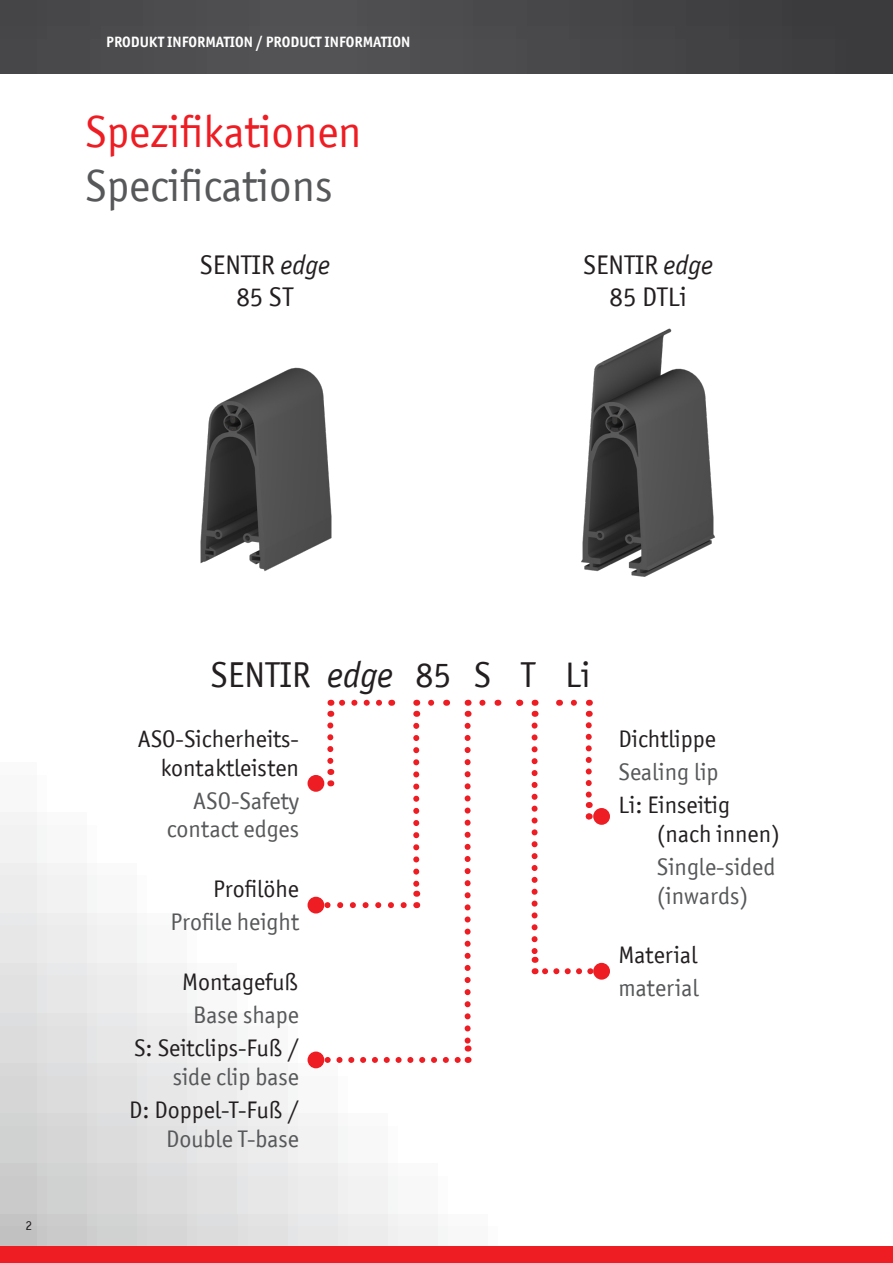
<style>
.page{position:relative;width:893px;height:1263px;background:#fff}
.page>*{position:absolute;margin:0;border:0;box-sizing:border-box;transform-origin:0 0}
.t1{font:45px "Officina San ITC";color:#ee1d23}
.t2{font:45px "Officina San ITC";color:#57585a}
.t3{font:36px "Officina San ITC";color:#231f20}
.t4{font:27px "Officina San ITC";color:#231f20}
.t5{font:24px/28.8px "Officina San ITC";color:#231f20;text-align:right}
.t6{font:24px "Officina San ITC";color:#57585a}
.t7{font:700 15px "Officina San ITC";color:#fff}
.t8{font:13.5px "Officina San ITC";color:#231f20}
.s1{font-style:italic}
.s2{color:#57585a}
</style>
<div class="page">
<div style="left:0;top:1213px;width:37px;height:50px;background:#c2c1c1"></div>
<div style="left:37px;top:1213px;width:51px;height:50px;background:#cacaca"></div>
<div style="left:88px;top:1213px;width:50px;height:50px;background:#d0d1d1"></div>
<div style="left:138px;top:1213px;width:50px;height:50px;background:#d6d6d7"></div>
<div style="left:188px;top:1213px;width:50px;height:50px;background:#dcdcdd"></div>
<div style="left:238px;top:1213px;width:50px;height:50px;background:#e1e1e2"></div>
<div style="left:288px;top:1213px;width:50px;height:50px;background:#e7e7e8"></div>
<div style="left:338px;top:1213px;width:50px;height:50px;background:#ececed"></div>
<div style="left:388px;top:1213px;width:50px;height:50px;background:#f2f2f3"></div>
<div style="left:438px;top:1213px;width:51px;height:50px;background:#f8f8f8"></div>
<div style="left:0;top:1163px;width:37px;height:50px;background:#cacaca"></div>
<div style="left:37px;top:1163px;width:51px;height:50px;background:#d0d1d1"></div>
<div style="left:88px;top:1163px;width:50px;height:50px;background:#d6d6d7"></div>
<div style="left:138px;top:1163px;width:50px;height:50px;background:#dcdcdd"></div>
<div style="left:188px;top:1163px;width:50px;height:50px;background:#e1e1e2"></div>
<div style="left:238px;top:1163px;width:50px;height:50px;background:#e7e7e8"></div>
<div style="left:288px;top:1163px;width:50px;height:50px;background:#ececed"></div>
<div style="left:338px;top:1163px;width:50px;height:50px;background:#f2f2f3"></div>
<div style="left:388px;top:1163px;width:50px;height:50px;background:#f8f8f8"></div>
<div style="left:0;top:1113px;width:37px;height:50px;background:#d0d1d1"></div>
<div style="left:37px;top:1113px;width:51px;height:50px;background:#d6d6d7"></div>
<div style="left:88px;top:1113px;width:50px;height:50px;background:#dcdcdd"></div>
<div style="left:138px;top:1113px;width:50px;height:50px;background:#e1e1e2"></div>
<div style="left:188px;top:1113px;width:50px;height:50px;background:#e7e7e8"></div>
<div style="left:238px;top:1113px;width:50px;height:50px;background:#ececed"></div>
<div style="left:288px;top:1113px;width:50px;height:50px;background:#f2f2f3"></div>
<div style="left:338px;top:1113px;width:50px;height:50px;background:#f8f8f8"></div>
<div style="left:0;top:1063px;width:37px;height:50px;background:#d6d6d7"></div>
<div style="left:37px;top:1063px;width:51px;height:50px;background:#dcdcdd"></div>
<div style="left:88px;top:1063px;width:50px;height:50px;background:#e1e1e2"></div>
<div style="left:138px;top:1063px;width:50px;height:50px;background:#e7e7e8"></div>
<div style="left:188px;top:1063px;width:50px;height:50px;background:#ececed"></div>
<div style="left:238px;top:1063px;width:50px;height:50px;background:#f2f2f3"></div>
<div style="left:288px;top:1063px;width:50px;height:50px;background:#f8f8f8"></div>
<div style="left:0;top:1012px;width:37px;height:51px;background:#dcdcdd"></div>
<div style="left:37px;top:1012px;width:51px;height:51px;background:#e1e1e2"></div>
<div style="left:88px;top:1012px;width:50px;height:51px;background:#e7e7e8"></div>
<div style="left:138px;top:1012px;width:50px;height:51px;background:#ececed"></div>
<div style="left:188px;top:1012px;width:50px;height:51px;background:#f2f2f3"></div>
<div style="left:238px;top:1012px;width:50px;height:51px;background:#f8f8f8"></div>
<div style="left:0;top:962px;width:37px;height:50px;background:#e1e1e2"></div>
<div style="left:37px;top:962px;width:51px;height:50px;background:#e7e7e8"></div>
<div style="left:88px;top:962px;width:50px;height:50px;background:#ececed"></div>
<div style="left:138px;top:962px;width:50px;height:50px;background:#f2f2f3"></div>
<div style="left:188px;top:962px;width:50px;height:50px;background:#f8f8f8"></div>
<div style="left:0;top:912px;width:37px;height:50px;background:#e7e7e8"></div>
<div style="left:37px;top:912px;width:51px;height:50px;background:#ececed"></div>
<div style="left:88px;top:912px;width:50px;height:50px;background:#f2f2f3"></div>
<div style="left:138px;top:912px;width:50px;height:50px;background:#f8f8f8"></div>
<div style="left:0;top:862px;width:37px;height:50px;background:#ececed"></div>
<div style="left:37px;top:862px;width:51px;height:50px;background:#f2f2f3"></div>
<div style="left:88px;top:862px;width:50px;height:50px;background:#f8f8f8"></div>
<div style="left:0;top:812px;width:37px;height:50px;background:#f2f2f3"></div>
<div style="left:37px;top:812px;width:51px;height:50px;background:#f8f8f8"></div>
<div style="left:0;top:762px;width:37px;height:50px;background:#f8f8f8"></div>
<div style="left:0;top:0;width:893px;height:74px;background:linear-gradient(to right,#515153,#403f41)"></div>
<div style="left:0;top:1246px;width:893px;height:17px;background:#ee1d23"></div>
<img style="left:581px;top:328px;width:134px;height:249px">
<img style="left:200px;top:367px;width:132px;height:205px">
<svg style="left:339px;top:700px;width:40px;height:6px"></svg>
<svg style="left:330px;top:700px;width:1px;height:17px"></svg>
<svg style="left:428px;top:700px;width:3px;height:6px"></svg>
<svg style="left:479px;top:700px;width:4px;height:6px"></svg>
<svg style="left:570px;top:700px;width:4px;height:6px"></svg>
<svg style="left:519px;top:700px;width:5px;height:6px"></svg>
<svg style="left:319px;top:725px;width:14px;height:61px"></svg>
<div style="left:308px;top:775px;width:16px;height:17px;background:#ee1d23;border-radius:50%"></div>
<svg style="left:324px;top:902px;width:80px;height:6px"></svg>
<div style="left:308px;top:897px;width:16px;height:16px;background:#ee1d23;border-radius:50%"></div>
<svg style="left:416px;top:700px;width:1px;height:17px"></svg>
<svg style="left:413px;top:726px;width:6px;height:182px"></svg>
<div style="left:593px;top:963px;width:17px;height:17px;background:#ee1d23;border-radius:50%"></div>
<svg style="left:468px;top:700px;width:1px;height:17px"></svg>
<svg style="left:465px;top:726px;width:6px;height:325px"></svg>
<svg style="left:535px;top:700px;width:1px;height:17px"></svg>
<svg style="left:589px;top:700px;width:1px;height:17px"></svg>
<svg style="left:532px;top:725px;width:63px;height:249px"></svg>
<div style="left:593px;top:808px;width:17px;height:17px;background:#ee1d23;border-radius:50%"></div>
<svg style="left:328px;top:1057px;width:133px;height:6px"></svg>
<div style="left:308px;top:1051px;width:16px;height:17px;background:#ee1d23;border-radius:50%"></div>
<p class="t7" style="left:106px;top:32px;width:306px">PRODUKT INFORMATION / PRODUCT INFORMATION</p>
<p class="t1" style="left:85px;top:106px;width:278px">Spezifikationen</p>
<p class="t2" style="left:85px;top:160px;width:249px">Specifications</p>
<p class="t4" style="left:200px;top:249px;width:132px">SENTIR <span class="s1">edge</span></p>
<p class="t4" style="left:236px;top:282px;width:59px">85 ST</p>
<p class="t4" style="left:583px;top:249px;width:132px">SENTIR <span class="s1">edge</span></p>
<p class="t4" style="left:609px;top:282px;width:79px">85 DTLi</p>
<p class="t8" style="left:26px;top:1218px;width:8px">2</p>
<p class="t3" style="left:210px;top:654px;width:102px">SENTIR</p>
<p class="t5" style="left:138px;top:724px;width:163px">ASO-Sicherheits&shy;kontaktleisten</p>
<p class="t6" style="left:193px;top:787px;width:107px">ASO-Safety</p>
<p class="t6" style="left:167px;top:815px;width:134px">contact edges</p>
<p class="t5" style="left:213px;top:875px;width:87px">Profilöhe</p>
<p class="t6" style="left:171px;top:908px;width:130px">Profile height</p>
<p class="t3" style="left:327px;top:654px;width:265px"><span class="s1">edge</span> 85 S T Li</p>
<p class="t5" style="left:618px;top:724px;width:99px">Dichtlippe</p>
<p class="t6" style="left:618px;top:758px;width:102px">Sealing lip</p>
<p class="t5" style="left:618px;top:790px;width:113px">Li: Einseitig</p>
<p class="t5" style="left:657px;top:819px;width:125px">(nach innen)</p>
<p class="t6" style="left:657px;top:853px;width:120px">Single-sided</p>
<p class="t6" style="left:657px;top:881px;width:93px">(inwards)</p>
<p class="t5" style="left:618px;top:941px;width:80px">Material</p>
<p class="t5" style="left:182px;top:968px;width:118px">Montagefuß</p>
<p class="t6" style="left:618px;top:974px;width:82px">material</p>
<p class="t6" style="left:193px;top:1001px;width:107px">Base shape</p>
<p class="t5" style="left:134px;top:1034px;width:166px">S: Seitclips-Fuß / <span class="s2">side clip base</span></p>
<p class="t5" style="left:129px;top:1095px;width:171px">D: Doppel-T-Fuß /<br><span class="s2">Double T-base</span></p>
</div>
